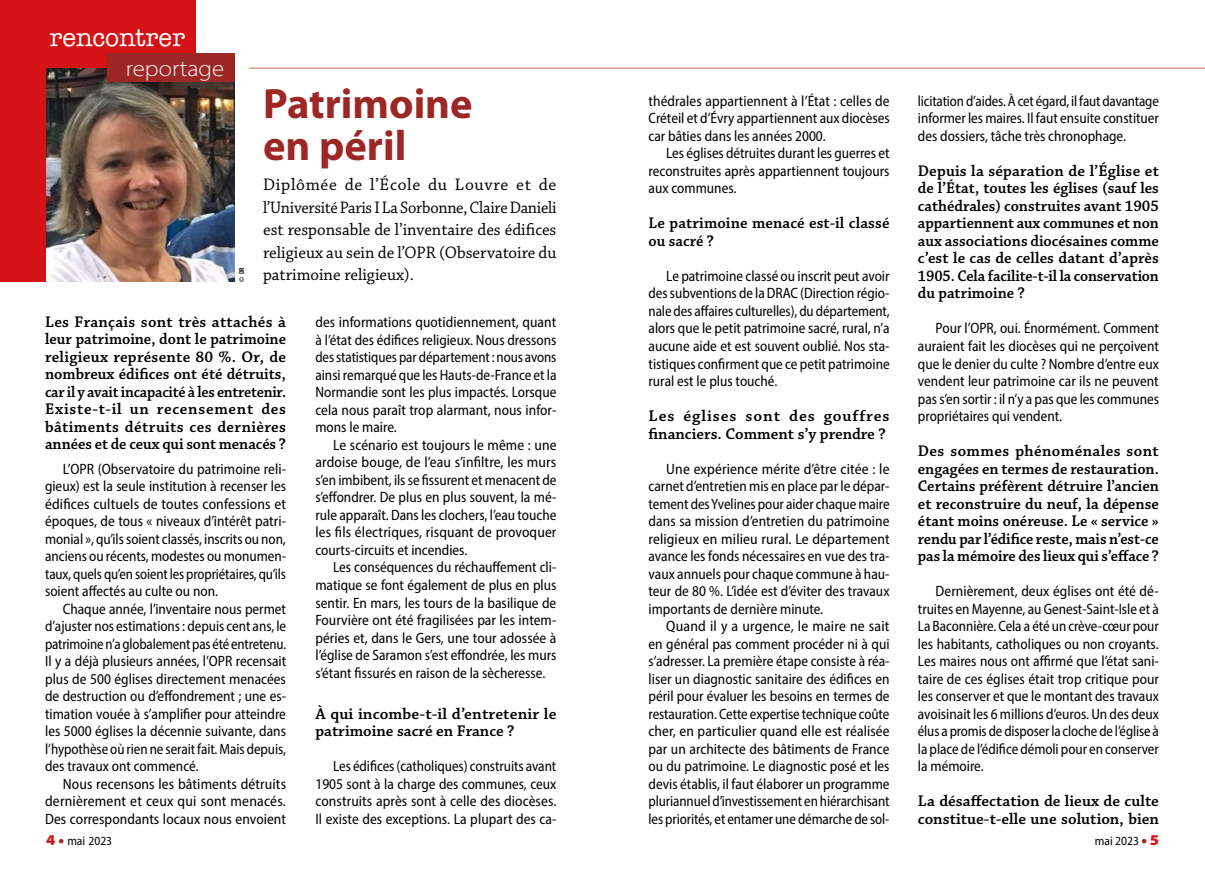
<style>
.page{position:relative;width:1205px;height:869px;background:#fff}
.page>*{position:absolute;margin:0;border:0;box-sizing:border-box;transform-origin:0 0}
.t1{font:700 42.5px/42.5px "Myriad Pro";color:#9c2724}
.t2{font:500 25px "American Typewriter Std";color:#fff}
.t3{font:300 semi-expanded 22.5px "Myriad Pro";color:#fff}
.t4{font:17.5px/22.5px "Chaparral Pro";color:#000;text-align:justify}
.t5{font:600 16.25px/17.5px "Chaparral Pro";color:#000}
.t6{font:600 16.25px/17.5px "Chaparral Pro";letter-spacing:.04em;color:#000}
.t7{font:semi-condensed 15px/17.5px "Myriad Pro";color:#000;text-align:justify}
.t8{font:semi-condensed 15px/17.5px "Myriad Pro";color:#000;text-align:justify;scale:.96 1}
.t9{font:semi-condensed 15px/17.5px "Myriad Pro";color:#000;text-align:justify;scale:.94 1}
.t10{font:semi-condensed 12.5px "Myriad Pro";color:#000}
.t11{font:600 condensed 7.5px "Myriad Pro";color:#000}
.s1{font-weight:900;font-stretch:semi-expanded;font-size:15px;color:#d51317}
.s2{font-weight:900;font-stretch:semi-expanded;font-size:15px;color:#9c2724}
</style>
<div class="page">
<img style="left:45px;top:67px;width:190px;height:214px">
<div style="left:0;top:0;width:196px;height:67px;background:#d51317"></div>
<div style="left:107px;top:53px;width:128px;height:28px;background:#9c2724"></div>
<hr style="left:249px;top:67px;width:956px;height:2px;background:#cc8f7b">
<div style="left:0;top:46px;width:45px;height:235px;background:#d51317"></div>
<h2 class="t2" style="left:49px;top:23px;width:137px">rencontrer</h2>
<h3 class="t3" style="left:126px;top:54px;width:100px">reportage</h3>
<h1 class="t1" style="left:263px;top:83px;width:211px">Patrimoine en péril</h1>
<p class="t4" style="left:263px;top:174px;width:295px">Diplômée de l’École du Louvre et de l’Université Paris I La Sorbonne, Claire Danieli est responsable de l’inventaire des édifices religieux au sein de l’OPR (Observatoire du patrimoine religieux).</p>
<p class="t7" style="left:315px;top:313px;width:243px">des informations quotidiennement, quant à l’état des édifices religieux. Nous dressons des statistiques par département : nous avons ainsi remarqué que les Hauts-de-France et la Normandie sont les plus impactés. Lorsque cela nous paraît trop alarmant, nous infor&shy;mons le maire.</p>
<p class="t7" style="left:315px;top:435px;width:243px;text-indent:18px">Le scénario est toujours le même : une ardoise bouge, de l’eau s’infiltre, les murs s’en imbibent, ils se fissurent et menacent de s’effondrer. De plus en plus souvent, la mé&shy;rule apparaît. Dans les clochers, l’eau touche les fils électriques, risquant de provoquer courts-circuits et incendies.</p>
<p class="t7" style="left:315px;top:558px;width:243px;text-indent:18px">Les conséquences du réchauffement cli&shy;matique se font également de plus en plus sentir. En mars, les tours de la basilique de Fourvière ont été fragilisées par les intem&shy;péries et, dans le Gers, une tour adossée à l’église de Saramon s’est effondrée, les murs s’étant fissurés en raison de la sècheresse.</p>
<p class="t5" style="left:315px;top:705px;width:242px">À qui incombe-t-il d’entretenir le patrimoine sacré en France ?</p>
<p class="t8" style="left:315px;top:757px;width:252px;text-indent:18px">Les édifices (catholiques) construits avant 1905 sont à la charge des communes, ceux construits après sont à celle des diocèses.<br>Il existe des exceptions. La plupart des ca-</p>
<p class="t11" style="left:237px;top:281px;width:16px;rotate:-90deg">© DR</p>
<p class="t5" style="left:45px;top:313px;width:243px;text-align:justify">Les Français sont très attachés à leur patrimoine, dont le patrimoine religieux représente 80 %. Or, de nombreux édifices ont été détruits, car il y avait incapacité à les entretenir.<br>Existe-t-il un recensement des bâtiments détruits ces dernières années et de ceux qui sont menacés ?</p>
<p class="t7" style="left:45px;top:459px;width:243px;text-indent:18px">L’OPR (Observatoire du patrimoine reli&shy;gieux) est la seule institution à recenser les édifices cultuels de toutes confessions et époques, de tous « niveaux d’intérêt patri&shy;monial », qu’ils soient classés, inscrits ou non, anciens ou récents, modestes ou monumen&shy;taux, quels qu’en soient les propriétaires, qu’ils soient affectés au culte ou non.</p>
<p class="t7" style="left:45px;top:599px;width:243px;text-indent:18px">Chaque année, l’inventaire nous permet d’ajuster nos estimations : depuis cent ans, le patrimoine n’a globalement pas été entretenu.<br>Il y a déjà plusieurs années, l’OPR recensait plus de 500 églises directement menacées de destruction ou d’effondrement ; une es&shy;timation vouée à s’amplifier pour atteindre les 5000 églises la décennie suivante, dans l’hypothèse où rien ne serait fait. Mais depuis, des travaux ont commencé.</p>
<p class="t7" style="left:45px;top:774px;width:242px;text-indent:18px">Nous recensons les bâtiments détruits dernièrement et ceux qui sont menacés.<br>Des correspondants locaux nous envoient</p>
<p class="t7" style="left:648px;top:92px;width:243px">thédrales appartiennent à l’État : celles de Créteil et d’Évry appartiennent aux diocèses car bâties dans les années 2000.</p>
<p class="t8" style="left:648px;top:144px;width:253px;text-indent:18px">Les églises détruites durant les guerres et reconstruites après appartiennent toujours aux communes.</p>
<p class="t5" style="left:648px;top:215px;width:242px">Le patrimoine menacé est-il classé ou sacré ?</p>
<p class="t7" style="left:648px;top:267px;width:243px;text-indent:18px">Le patrimoine classé ou inscrit peut avoir des subventions de la DRAC (Direction régio&shy;nale des affaires culturelles), du département, alors que le petit patrimoine sacré, rural, n’a aucune aide et est souvent oublié. Nos sta&shy;tistiques confirment que ce petit patrimoine rural est le plus touché.</p>
<p class="t6" style="left:648px;top:407px;width:242px">Les églises sont des gouffres financiers. Comment s’y prendre ?</p>
<p class="t7" style="left:648px;top:459px;width:243px;text-indent:18px">Une expérience mérite d’être citée : le carnet d’entretien mis en place par le dépar&shy;tement des Yvelines pour aider chaque maire dans sa mission d’entretien du patrimoine religieux en milieu rural. Le département avance les fonds nécessaires en vue des tra&shy;vaux annuels pour chaque commune à hau&shy;teur de 80 %. L’idée est d’éviter des travaux importants de dernière minute.</p>
<p class="t7" style="left:648px;top:617px;width:243px;text-indent:18px">Quand il y a urgence, le maire ne sait en général pas comment procéder ni à qui s’adresser. La première étape consiste à réa&shy;liser un diagnostic sanitaire des édifices en péril pour évaluer les besoins en termes de restauration. Cette expertise technique coûte cher, en particulier quand elle est réalisée par un architecte des bâtiments de France ou du patrimoine. Le diagnostic posé et les devis établis, il faut élaborer un programme pluriannuel d’investissement en hiérarchisant les priorités, et entamer une démarche de sol-</p>
<p class="t9" style="left:918px;top:92px;width:258px">licitation d’aides. À cet égard, il faut davantage informer les maires. Il faut ensuite constituer des dossiers, tâche très chronophage.</p>
<p class="t5" style="left:918px;top:162px;width:243px;text-align:justify">Depuis la séparation de l’Église et de l’État, toutes les églises (sauf les cathédrales) construites avant 1905 appartiennent aux communes et non aux associations diocésaines comme c’est le cas de celles datant d’après 1905. Cela facilite-t-il la conservation du patrimoine ?</p>
<p class="t7" style="left:918px;top:319px;width:243px;text-indent:18px">Pour l’OPR, oui. Énormément. Comment auraient fait les diocèses qui ne perçoivent que le denier du culte ? Nombre d’entre eux vendent leur patrimoine car ils ne peuvent pas s’en sortir : il n’y a pas que les communes propriétaires qui vendent.</p>
<p class="t5" style="left:918px;top:442px;width:243px;text-align:justify">Des sommes phénoménales sont engagées en termes de restauration.<br>Certains préfèrent détruire l’ancien et reconstruire du neuf, la dépense étant moins onéreuse. Le « service » rendu par l’édifice reste, mais n’est-ce pas la mémoire des lieux qui s’efface ?</p>
<p class="t7" style="left:918px;top:582px;width:243px;text-indent:18px">Dernièrement, deux églises ont été dé&shy;truites en Mayenne, au Genest-Saint-Isle et à La Baconnière. Cela a été un crève-cœur pour les habitants, catholiques ou non croyants.<br>Les maires nous ont affirmé que l’état sani&shy;taire de ces églises était trop critique pour les conserver et que le montant des travaux avoisinait les 6 millions d’euros. Un des deux élus a promis de disposer la cloche de l’église à la place de l’édifice démoli pour en conserver la mémoire.</p>
<p class="t5" style="left:918px;top:792px;width:243px">La désaffectation de lieux de culte constitue-t-elle une solution, bien</p>
<p class="t10" style="left:46px;top:832px;width:68px"><span class="s1">4</span> <span class="s2">•</span> mai 2023</p>
<p class="t10" style="left:1095px;top:832px;width:66px">mai 2023 <span class="s2">•</span> <span class="s1">5</span></p>
</div>
